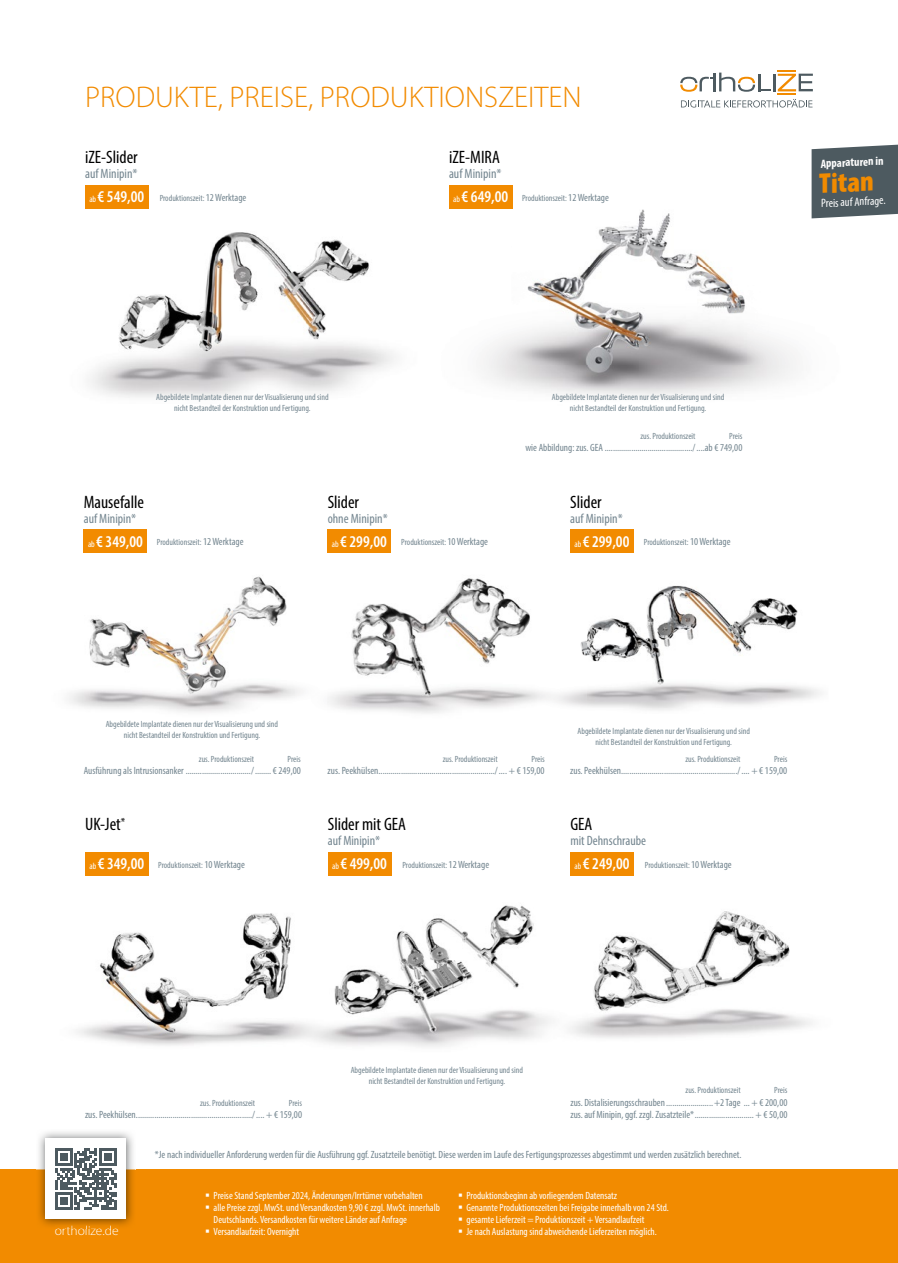
<style>
.page{position:relative;width:898px;height:1263px;background:#fff}
.page>*{position:absolute;margin:0;border:0;box-sizing:border-box;transform-origin:0 0}
.t1{font:300 30px "Myriad Pro";color:#f28b00}
.t2{font:900 condensed 28.5px "Myriad Pro";color:#f28b00}
.t3{font:condensed 18px "Myriad Pro";color:#000}
.t4{font:600 condensed 16.5px "Myriad Pro";color:#fff}
.t5{font:condensed 13.5px "Myriad Pro";color:#73858f}
.t6{font:300 13.5px "Myriad Pro";color:#fff}
.t7{font:condensed 12px "Myriad Pro";color:#fff}
.t8{font:700 condensed 12px "Myriad Pro";color:#fff}
.t9{font:condensed 10.5px/12.6px "Myriad Pro";color:#73858f}
.t10{font:condensed 10.5px/12px "Myriad Pro";color:#fff}
.t11{font:condensed 9px/10.8px "Myriad Pro";color:#73858f;text-align:center}
.s1{font-weight:400;font-size:9px}
.s2{font-size:10.5px}
</style>
<div class="page">
<img style="left:449px;top:185px;width:370px;height:82px">
<img style="left:483px;top:267px;width:314px;height:129px">
<img style="left:69px;top:576px;width:226px;height:137px">
<img style="left:88px;top:197px;width:308px;height:201px">
<img style="left:359px;top:905px;width:154px;height:142px">
<img style="left:77px;top:913px;width:189px;height:133px">
<img style="left:266px;top:913px;width:93px;height:133px">
<img style="left:513px;top:875px;width:299px;height:165px">
<img style="left:586px;top:585px;width:235px;height:125px">
<img style="left:295px;top:578px;width:242px;height:135px">
<img style="left:537px;top:641px;width:49px;height:66px">
<div style="left:449px;top:186px;width:63px;height:23px;background:#f28b00"></div>
<div style="left:84px;top:530px;width:63px;height:23px;background:#f28b00"></div>
<div style="left:85px;top:853px;width:63px;height:23px;background:#f28b00"></div>
<div style="left:570px;top:853px;width:63px;height:23px;background:#f28b00"></div>
<div style="left:85px;top:186px;width:63px;height:23px;background:#f28b00"></div>
<div style="left:328px;top:853px;width:63px;height:23px;background:#f28b00"></div>
<div style="left:570px;top:530px;width:63px;height:23px;background:#f28b00"></div>
<div style="left:327px;top:530px;width:64px;height:23px;background:#f28b00"></div>
<div style="left:0;top:1169px;width:897px;height:94px;background:#f28b00"></div>
<svg style="left:680px;top:71px;width:132px;height:37px"></svg>
<svg style="left:811px;top:145px;width:86px;height:73px;background:#576369"></svg>
<img style="left:36px;top:1132px;width:99px;height:94px">
<img style="left:55px;top:1225px;width:63px;height:3px">
<div style="left:45px;top:1138px;width:81px;height:81px;background:#fff"></div>
<svg style="left:55px;top:1148px;width:61px;height:61px"></svg>
<h1 class="t1" style="left:85px;top:79px;width:498px">PRODUKTE, PREISE, PRODUKTIONSZEITEN</h1>
<h3 class="t3" style="left:85px;top:147px;width:54px">iZE-Slider</h3>
<h3 class="t5" style="left:85px;top:166px;width:54px">auf Minipin*</h3>
<h3 class="t4" style="left:89px;top:187px;width:56px"><span class="s1">ab</span> € 549,00</h3>
<p class="t11" style="left:160px;top:193px;width:88px">Produktionszeit: <span class="s2">12 Werktage</span></p>
<h3 class="t3" style="left:449px;top:147px;width:52px">iZE-MIRA</h3>
<h3 class="t5" style="left:449px;top:166px;width:54px">auf Minipin*</h3>
<h3 class="t4" style="left:453px;top:187px;width:56px"><span class="s1">ab</span> € 649,00</h3>
<p class="t11" style="left:522px;top:193px;width:88px">Produktionszeit: <span class="s2">12 Werktage</span></p>
<h3 class="t8" style="left:819px;top:156px;width:64px;rotate:-3deg">Apparaturen in</h3>
<h2 class="t2" style="left:817px;top:166px;width:56px;rotate:-3deg">Titan</h2>
<h3 class="t7" style="left:820px;top:196px;width:66px;rotate:-3deg">Preis auf Anfrage.</h3>
<p class="t11" style="left:156px;top:392px;width:174px">Abgebildete Implantate dienen nur der Visualisierung und sind nicht Bestandteil der Konstruktion und Fertigung.</p>
<p class="t11" style="left:551px;top:392px;width:174px">Abgebildete Implantate dienen nur der Visualisierung und sind nicht Bestandteil der Konstruktion und Fertigung.</p>
<h3 class="t3" style="left:84px;top:491px;width:62px">Mausefalle</h3>
<h3 class="t5" style="left:84px;top:510px;width:54px">auf Minipin*</h3>
<h3 class="t4" style="left:88px;top:531px;width:56px"><span class="s1">ab</span> € 349,00</h3>
<p class="t11" style="left:157px;top:537px;width:88px">Produktionszeit: <span class="s2">12 Werktage</span></p>
<h3 class="t3" style="left:327px;top:491px;width:33px">Slider</h3>
<h3 class="t5" style="left:327px;top:510px;width:62px">ohne Minipin*</h3>
<p class="t11" style="left:640px;top:430px;width:57px">zus. Produktionszeit</p>
<p class="t11" style="left:729px;top:430px;width:15px">Preis</p>
<p class="t9" style="left:525px;top:442px;width:218px">wie Abbildung: zus. GEA .........................................../ ....ab € 749,00</p>
<h3 class="t3" style="left:570px;top:491px;width:33px">Slider</h3>
<h3 class="t5" style="left:570px;top:510px;width:54px">auf Minipin*</h3>
<h3 class="t4" style="left:332px;top:531px;width:56px"><span class="s1">ab</span> € 299,00</h3>
<h3 class="t4" style="left:574px;top:531px;width:56px"><span class="s1">ab</span> € 299,00</h3>
<p class="t11" style="left:401px;top:537px;width:88px">Produktionszeit: <span class="s2">10 Werktage</span></p>
<p class="t11" style="left:643px;top:537px;width:88px">Produktionszeit: <span class="s2">10 Werktage</span></p>
<p class="t11" style="left:106px;top:719px;width:174px">Abgebildete Implantate dienen nur der Visualisierung und sind nicht Bestandteil der Konstruktion und Fertigung.</p>
<p class="t11" style="left:199px;top:753px;width:57px">zus. Produktionszeit</p>
<p class="t11" style="left:287px;top:753px;width:15px">Preis</p>
<p class="t9" style="left:84px;top:764px;width:218px">Ausführung als Intrusionsanker ................................/ ........€ 249,00</p>
<p class="t11" style="left:442px;top:753px;width:57px">zus. Produktionszeit</p>
<p class="t11" style="left:531px;top:753px;width:15px">Preis</p>
<p class="t9" style="left:327px;top:764px;width:218px">zus. Peekhülsen ........................................................./ .... + € 159,00</p>
<p class="t11" style="left:577px;top:725px;width:174px">Abgebildete Implantate dienen nur der Visualisierung und sind nicht Bestandteil der Konstruktion und Fertigung.</p>
<p class="t11" style="left:685px;top:753px;width:57px">zus. Produktionszeit</p>
<p class="t11" style="left:773px;top:753px;width:15px">Preis</p>
<p class="t9" style="left:570px;top:764px;width:218px">zus. Peekhülsen ........................................................./ .... + € 159,00</p>
<h3 class="t3" style="left:85px;top:813px;width:42px">UK-Jet<sup>*</sup></h3>
<h3 class="t3" style="left:570px;top:813px;width:24px">GEA</h3>
<h3 class="t5" style="left:570px;top:833px;width:77px">mit Dehnschraube</h3>
<h3 class="t3" style="left:328px;top:813px;width:80px">Slider mit GEA</h3>
<h3 class="t5" style="left:328px;top:833px;width:54px">auf Minipin*</h3>
<h3 class="t4" style="left:89px;top:854px;width:56px"><span class="s1">ab</span> € 349,00</h3>
<h3 class="t4" style="left:574px;top:854px;width:56px"><span class="s1">ab</span> € 249,00</h3>
<h3 class="t4" style="left:332px;top:854px;width:56px"><span class="s1">ab</span> € 499,00</h3>
<p class="t11" style="left:158px;top:860px;width:88px">Produktionszeit: <span class="s2">10 Werktage</span></p>
<p class="t11" style="left:644px;top:860px;width:88px">Produktionszeit: <span class="s2">10 Werktage</span></p>
<p class="t11" style="left:402px;top:860px;width:88px">Produktionszeit: <span class="s2">12 Werktage</span></p>
<p class="t11" style="left:200px;top:1097px;width:57px">zus. Produktionszeit</p>
<p class="t11" style="left:289px;top:1097px;width:15px">Preis</p>
<p class="t9" style="left:85px;top:1108px;width:218px">zus. Peekhülsen ........................................................./ .... + € 159,00</p>
<p class="t11" style="left:350px;top:1064px;width:174px">Abgebildete Implantate dienen nur der Visualisierung und sind nicht Bestandteil der Konstruktion und Fertigung.</p>
<p class="t11" style="left:685px;top:1084px;width:57px">zus. Produktionszeit</p>
<p class="t11" style="left:774px;top:1084px;width:15px">Preis</p>
<p class="t9" style="left:570px;top:1096px;width:218px">zus. Distalisierungsschrauben .......................+2 Tage ... + € 200,00 zus. auf Minipin, ggf. zzgl. Zusatzteile* ............................. + € 50,00</p>
<h3 class="t6" style="left:55px;top:1222px;width:65px">ortholize.de</h3>
<p class="t9" style="left:155px;top:1148px;width:587px">*Je nach individueller Anforderung werden für die Ausführung ggf. Zusatzteile benötigt. Diese werden im Laufe des Fertigungsprozesses abgestimmt und werden zusätzlich berechnet.</p>
<p class="t10" style="left:205px;top:1189px;width:219px">▪ Preise Stand September 2024, Änderungen/Irrtümer vorbehalten</p>
<p class="t10" style="left:213px;top:1201px;width:228px;text-indent:-9px">▪ alle Preise zzgl. MwSt. und Versandkosten 9,90 € zzgl. MwSt. innerhalb<br>Deutschlands. Versandkosten für weitere Länder auf Anfrage</p>
<p class="t10" style="left:205px;top:1225px;width:95px">▪ Versandlaufzeit: Overnight</p>
<p class="t10" style="left:458px;top:1189px;width:161px">▪ Produktionsbeginn ab vorliegendem Datensatz</p>
<p class="t10" style="left:458px;top:1201px;width:212px">▪ Genannte Produktionszeiten bei Freigabe innerhalb von 24 Std.</p>
<p class="t10" style="left:458px;top:1213px;width:188px">▪ gesamte Lieferzeit = Produktionszeit + Versandlaufzeit</p>
<p class="t10" style="left:458px;top:1225px;width:200px">▪ Je nach Auslastung sind abweichende Lieferzeiten möglich.</p>
</div>
